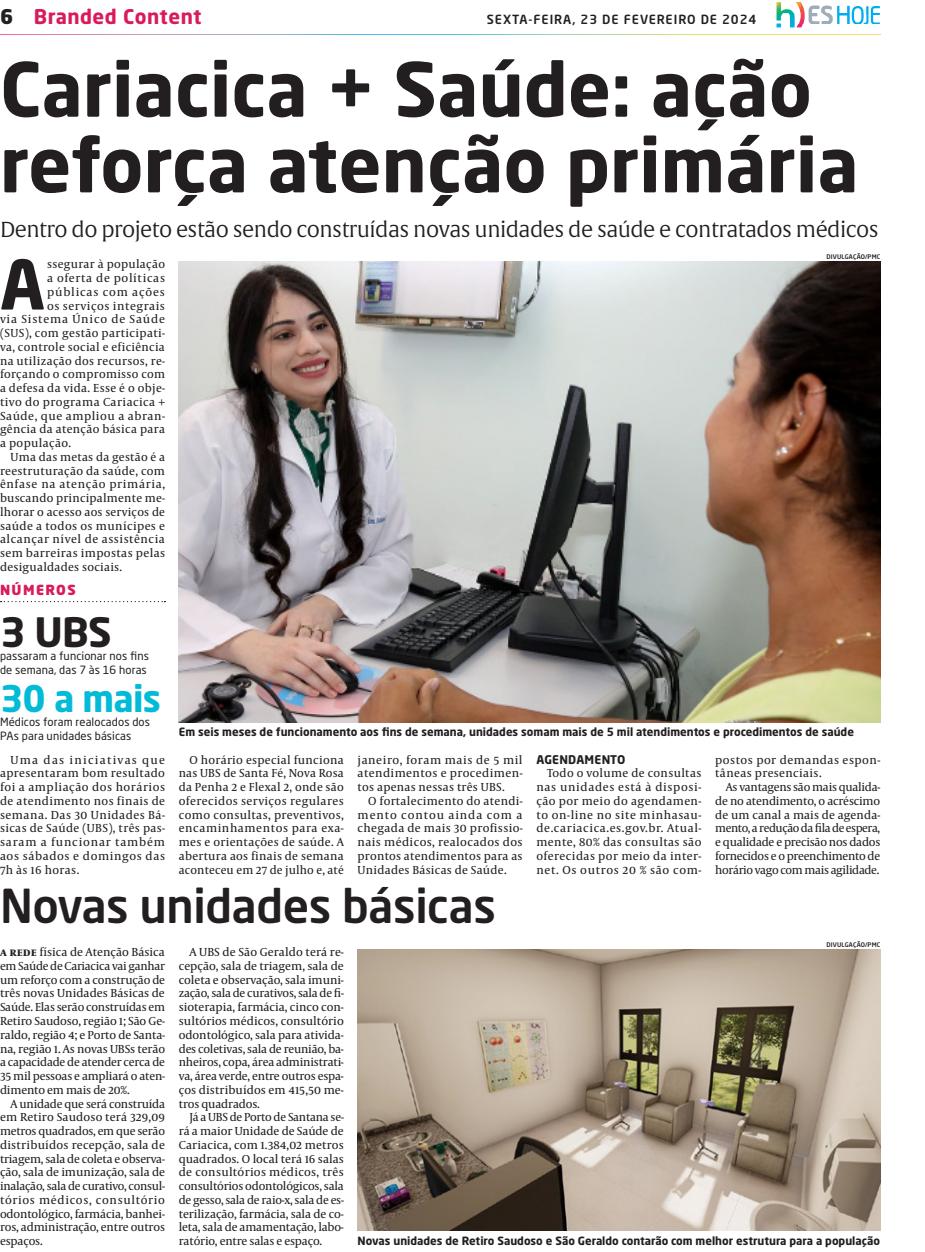
<style>
.page{position:relative;width:925px;height:1252px;background:#fff}
.page>*{position:absolute;margin:0;border:0;box-sizing:border-box;transform-origin:0 0}
.titulo_sans_bold_59_60_5{font:700 73.75px/75.6px "Neo Sans W1 G";color:#231f20}
.texto_serif_9_5_11_capitular{font:700 67.38px "Neo Sans W1 G";color:#231f20}
.titulo_sans_medium_37_38_5{font:500 46.25px "Neo Sans W1 G";letter-spacing:-.01em;color:#231f20}
.titulo_sans_bold_32_33{font:700 40px "Neo Sans W1 G";color:#231f20}
.titulo_sans_bold_29_30_25{font:700 36.25px "Neo Sans W1 G";letter-spacing:-.02em;color:#03bbd7}
.subtitulo_17{font:21.25px "Alverata Lt";letter-spacing:-.025em;color:#231f20}
.folio_nome_editoria_dir{font:700 20px "Neo Sans W1 G";letter-spacing:.025em;color:#d91a5b}
.foguete_11_vermelho{font:900 13.75px "Neo Sans W1 G";letter-spacing:.1em;color:#d91a5b}
.folio_data_esq{font:500 12.5px "Neo Sans W1 G";letter-spacing:.075em;color:#231f20}
.texto_serif_9_5_11{font:11.88px/13.8px "Capitolium News 2";letter-spacing:.02em;color:#231f20;text-align:justify}
.texto_serif_9_5_11_destaque{font:11.88px/13.8px "Capitolium News 2";letter-spacing:-.02em;color:#231f20;text-align:justify}
.texto_serif_9_5_11_capitular-2{font:11.88px "Capitolium News 2";letter-spacing:.03em;color:#231f20}
.texto_serif_9_5_11-2{font:11.88px/13.8px "Capitolium News 2";letter-spacing:.04em;color:#231f20}
.texto_serif_9_5_11_capitular-3{font:11.88px "Capitolium News 2";letter-spacing:.065em;color:#231f20}
.texto_serif_9_5_11_capitular-4{font:11.88px "Capitolium News 2";letter-spacing:.055em;color:#231f20}
.texto_serif_9_5_11_capitular-5{font:11.88px "Capitolium News 2";letter-spacing:.07em;color:#231f20}
.texto_serif_9_5_11_intertitulo{font:700 11.88px "Neo Sans W1 G";letter-spacing:.02em;color:#231f20}
.foto_legenda_9_11{font:700 11.25px "Neo Sans W1 G";color:#231f20}
.numero_texto_9_11{font:11.25px/13.8px "Neo Sans W1 G";letter-spacing:.01em;color:#231f20}
.foto_crédito_5_5_5{font:500 6.25px "Neo Sans W1 G";letter-spacing:.025em;color:#231f20}
.s1{font-weight:900;color:#231f20}
.s2{font-weight:700}
</style>
<div class="page">
<img style="left:776px;top:2px;width:104px;height:26px">
<img style="left:179px;top:261px;width:701px;height:461px">
<svg style="left:1px;top:601px;width:164px;height:1px"></svg>
<img style="left:358px;top:949px;width:522px;height:281px">
<p class="folio_nome_editoria_dir" style="left:0;top:4px;width:203px"><span class="s1">6</span> Branded Content</p>
<p class="folio_data_esq" style="left:487px;top:12px;width:271px">SEXTA-FEIRA, 23 DE FEVEREIRO DE 2024</p>
<p class="titulo_sans_bold_59_60_5" style="left:0;top:50px;width:860px">Cariacica + Saúde: ação reforça atenção primária</p>
<p class="subtitulo_17" style="left:0;top:217px;width:880px">Dentro do projeto estão sendo construídas novas unidades de saúde e contratados médicos</p>
<p class="foto_crédito_5_5_5" style="left:826px;top:253px;width:55px">DIVULGAÇÃO/PMC</p>
<p class="texto_serif_9_5_11_capitular" style="left:0;top:241px;width:47px">A</p>
<p class="texto_serif_9_5_11_capitular-2" style="left:47px;top:256px;width:119px">ssegurar à população</p>
<p class="texto_serif_9_5_11_capitular-4" style="left:47px;top:270px;width:119px">a oferta de políticas</p>
<p class="texto_serif_9_5_11_capitular-5" style="left:47px;top:283px;width:119px">públicas com ações</p>
<p class="texto_serif_9_5_11_capitular-2" style="left:47px;top:297px;width:119px">os serviços integrais</p>
<p class="texto_serif_9_5_11_capitular-3" style="left:0;top:311px;width:166px">via Sistema Único de Saúde</p>
<p class="texto_serif_9_5_11_capitular-2" style="left:0;top:325px;width:166px">(SUS), com gestão participati-</p>
<p class="texto_serif_9_5_11_capitular-2" style="left:0;top:338px;width:166px">va, controle social e eficiência</p>
<p class="texto_serif_9_5_11_capitular-2" style="left:0;top:352px;width:167px">na utilização dos recursos, re-</p>
<p class="texto_serif_9_5_11_capitular-2" style="left:0;top:366px;width:167px">forçando o compromisso com</p>
<p class="texto_serif_9_5_11_capitular-2" style="left:0;top:380px;width:167px">a defesa da vida. Esse é o obje-</p>
<p class="texto_serif_9_5_11_capitular-2" style="left:0;top:393px;width:167px">tivo do programa Cariacica +</p>
<p class="texto_serif_9_5_11_capitular-2" style="left:0;top:407px;width:167px">Saúde, que ampliou a abran-</p>
<p class="texto_serif_9_5_11_capitular-2" style="left:0;top:421px;width:166px">gência da atenção básica para</p>
<p class="texto_serif_9_5_11_capitular-2" style="left:0;top:435px;width:73px">a população.</p>
<p class="texto_serif_9_5_11" style="left:0;top:449px;width:167px;text-indent:11px">Uma das metas da gestão é a reestruturação da saúde, com ênfase na atenção primária, buscando principalmente me&shy;lhorar o acesso aos serviços de saúde a todos os munícipes e alcançar nível de assistência sem barreiras impostas pelas desigualdades sociais.</p>
<p class="foguete_11_vermelho" style="left:0;top:580px;width:77px">NÚMEROS</p>
<p class="titulo_sans_bold_32_33" style="left:0;top:606px;width:113px">3 UBS</p>
<p class="numero_texto_9_11" style="left:0;top:649px;width:150px">passaram a funcionar nos fins de semana, das 7 às 16 horas</p>
<p class="titulo_sans_bold_29_30_25" style="left:0;top:675px;width:163px">30 a mais</p>
<p class="numero_texto_9_11" style="left:0;top:714px;width:152px">Médicos foram realocados dos<br>PAs para unidades básicas</p>
<p class="foto_legenda_9_11" style="left:179px;top:724px;width:676px">Em seis meses de funcionamento aos fins de semana, unidades somam mais de 5 mil atendimentos e procedimentos de saúde</p>
<p class="texto_serif_9_5_11" style="left:179px;top:752px;width:167px;text-indent:11px">O horário especial funciona nas UBS de Santa Fé, Nova Rosa da Penha 2 e Flexal 2, onde são oferecidos serviços regulares como consultas, preventivos, encaminhamentos para exa&shy;mes e orientações de saúde. A abertura aos finais de semana aconteceu em 27 de julho e, até</p>
<p class="texto_serif_9_5_11" style="left:358px;top:752px;width:166px">janeiro, foram mais de 5 mil atendimentos e procedimen&shy;tos apenas nessas três UBS.</p>
<p class="texto_serif_9_5_11" style="left:0;top:752px;width:167px;text-indent:11px">Uma das iniciativas que apresentaram bom resultado foi a ampliação dos horários de atendimento nos finais de semana. Das 30 Unidades Bá&shy;sicas de Saúde (UBS), três pas&shy;saram a funcionar também aos sábados e domingos das 7h às 16 horas.</p>
<p class="titulo_sans_medium_37_38_5" style="left:0;top:876px;width:497px">Novas unidades básicas</p>
<p class="texto_serif_9_5_11_destaque" style="left:0;top:944px;width:167px"><span class="s2">a rede</span> física de Atenção Básica em Saúde de Cariacica vai ganhar um reforço com a construção de três novas Unidades Básicas de Saúde. Elas serão construídas em Retiro Saudoso, região 1; São Ge&shy;raldo, região 4; e Porto de Santa&shy;na, região 1. As novas UBSs terão a capacidade de atender cerca de 35 mil pessoas e ampliará o aten&shy;dimento em mais de 20%.</p>
<p class="texto_serif_9_5_11" style="left:0;top:1095px;width:167px;text-indent:11px">A unidade que será construída em Retiro Saudoso terá 329,09 metros quadrados, em que serão distribuídos recepção, sala de triagem, sala de coleta e observa&shy;ção, sala de imunização, sala de inalação, sala de curativo, consul&shy;tórios médicos, consultório odontológico, farmácia, banhei&shy;ros, administração, entre outros espaços.</p>
<p class="texto_serif_9_5_11-2" style="left:715px;top:752px;width:166px">postos por demandas espon&shy;tâneas presenciais.</p>
<p class="texto_serif_9_5_11" style="left:715px;top:779px;width:167px;text-indent:11px">As vantagens são mais qualida&shy;de no atendimento, o acréscimo de um canal a mais de agenda&shy;mento, a redução da fila de espera, e qualidade e precisão nos dados fornecidos e o preenchimento de horário vago com mais agilidade.</p>
<p class="texto_serif_9_5_11_intertitulo" style="left:536px;top:751px;width:90px">AGENDAMENTO</p>
<p class="texto_serif_9_5_11" style="left:536px;top:765px;width:167px;text-indent:11px">Todo o volume de consultas nas unidades está à disposi&shy;ção por meio do agendamen&shy;to on-line no site minhasau&shy;de.cariacica.es.gov.br. Atual&shy;mente, 80% das consultas são oferecidas por meio da inter&shy;net. Os outros 20 % são com-</p>
<p class="texto_serif_9_5_11" style="left:358px;top:793px;width:167px;text-indent:11px">O fortalecimento do atendi&shy;mento contou ainda com a chegada de mais 30 profissio&shy;nais médicos, realocados dos prontos atendimentos para as Unidades Básicas de Saúde.</p>
<p class="foto_crédito_5_5_5" style="left:826px;top:940px;width:55px">DIVULGAÇÃO/PMC</p>
<p class="texto_serif_9_5_11" style="left:179px;top:944px;width:167px;text-indent:11px">A UBS de São Geraldo terá re&shy;cepção, sala de triagem, sala de coleta e observação, sala imuni&shy;zação, sala de curativos, sala de fi&shy;sioterapia, farmácia, cinco con&shy;sultórios médicos, consultório odontológico, sala para ativida&shy;des coletivas, sala de reunião, ba&shy;nheiros, copa, área administrati&shy;va, área verde, entre outros espa&shy;ços distribuídos em 415,50 me&shy;tros quadrados.</p>
<p class="texto_serif_9_5_11" style="left:179px;top:1109px;width:167px;text-indent:11px">Já a UBS de Porto de Santana se&shy;rá a maior Unidade de Saúde de Cariacica, com 1.384,02 metros quadrados. O local terá 16 salas de consultórios médicos, três consultórios odontológicos, sala de gesso, sala de raio-x, sala de es&shy;terilização, farmácia, sala de co&shy;leta, sala de amamentação, labo&shy;ratório, entre salas e espaço.</p>
<p class="foto_legenda_9_11" style="left:358px;top:1233px;width:524px">Novas unidades de Retiro Saudoso e São Geraldo contarão com melhor estrutura para a população</p>
</div>
